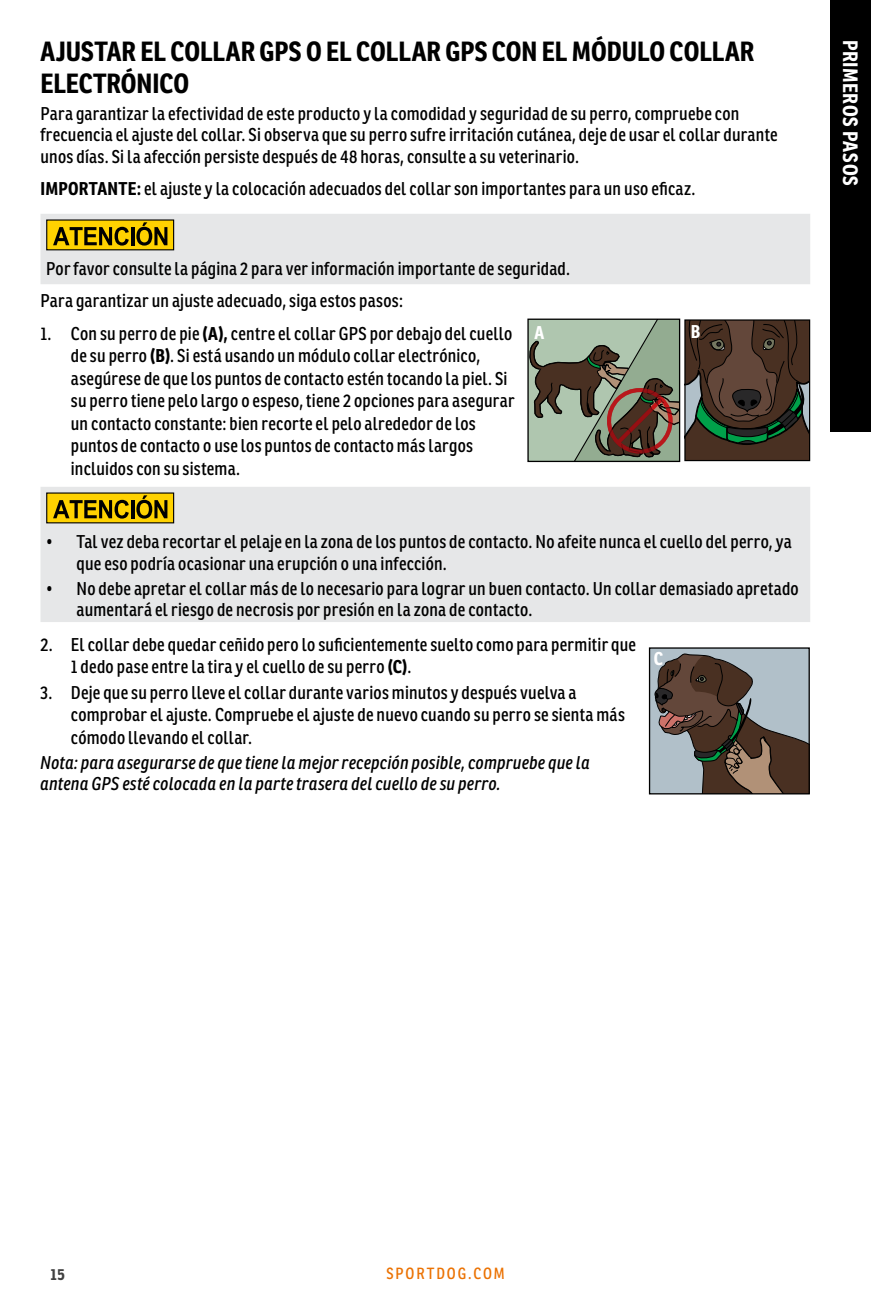
<style>
.page{position:relative;width:871px;height:1296px;background:#fff}
.page>*{position:absolute;margin:0;border:0;box-sizing:border-box;transform-origin:0 0}
.t1{font:700 27px/32.4px "Ronnia Cond";letter-spacing:-.005em;color:#000}
.t2{font:700 20.25px "Ronnia Cond";letter-spacing:.025em;color:#fff}
.t3{font:18px/22.5px "Ronnia Cond";letter-spacing:.015em;color:#000}
.t4{font:italic 18px/21.6px "Ronnia Cond";letter-spacing:.015em;color:#000}
.t5{font:700 18px "Ronnia Cond";color:#fff}
.t6{font:15.75px "Ronnia Cond";letter-spacing:.12em;color:#eb7203}
.t7{font:700 15.75px "Ronnia Cond";color:#404040}
.s1{font-weight:700}
</style>
<div class="page">
<div style="left:830px;top:0;width:41px;height:432px;background:#000"></div>
<div style="left:40px;top:214px;width:770px;height:70px;background:#e6e7e8"></div>
<div style="left:47px;top:220px;width:127px;height:30px;background:#ffd200"></div>
<svg style="left:53px;top:227px;width:76px;height:19px"></svg>
<hr style="left:131px;top:227px;width:3px;height:18px;background:#000">
<svg style="left:136px;top:222px;width:31px;height:24px"></svg>
<div style="left:40px;top:487px;width:770px;height:135px;background:#e6e7e8"></div>
<div style="left:47px;top:493px;width:127px;height:30px;background:#ffd200"></div>
<svg style="left:53px;top:500px;width:76px;height:19px"></svg>
<hr style="left:131px;top:500px;width:3px;height:18px;background:#000">
<svg style="left:136px;top:495px;width:31px;height:24px"></svg>
<svg style="left:529px;top:321px;width:149px;height:139px;background:#848774"></svg>
<div style="left:527px;top:319px;width:153px;height:143px;border:1px solid #000"></div>
<svg style="left:686px;top:321px;width:122px;height:138px;background:#453a2c"></svg>
<div style="left:684px;top:319px;width:126px;height:142px;border:1px solid #000"></div>
<div style="left:649px;top:648px;width:160px;height:146px;background:#b1c0c9"></div>
<svg style="left:654px;top:653px;width:154px;height:139px"></svg>
<div style="left:649px;top:647px;width:161px;height:147px;border:1px solid #000"></div>
<h1 class="t1" style="left:40px;top:35px;width:715px">AJUSTAR EL COLLAR GPS O EL COLLAR GPS CON EL MÓDULO COLLAR<br>ELECTRÓNICO</h1>
<p class="t3" style="left:40px;top:102px;width:739px;line-height:21.6px">Para garantizar la efectividad de este producto y la comodidad y seguridad de su perro, compruebe con frecuencia el ajuste del collar. Si observa que su perro sufre irritación cutánea, deje de usar el collar durante unos días. Si la afección persiste después de 48 horas, consulte a su veterinario.</p>
<p class="t3" style="left:40px;top:177px;width:656px"><span class="s1">IMPORTANTE:</span> el ajuste y la colocación adecuados del collar son importantes para un uso eficaz.</p>
<p class="t3" style="left:40px;top:253px;width:531px;line-height:31.7px;text-indent:6px">Por favor consulte la página 2 para ver información importante de seguridad.<br>Para garantizar un ajuste adecuado, siga estos pasos:</p>
<p class="t3" style="left:71px;top:322px;width:445px;text-indent:-30px">1. Con su perro de pie <span class="s1">(A),</span> centre el collar GPS por debajo del cuello de su perro <span class="s1">(B)</span>. Si está usando un módulo collar electrónico, asegúrese de que los puntos de contacto estén tocando la piel. Si su perro tiene pelo largo o espeso, tiene 2 opciones para asegurar un contacto constante: bien recorte el pelo alrededor de los puntos de contacto o use los puntos de contacto más largos incluidos con su sistema.</p>
<p class="t5" style="left:534px;top:321px;width:11px">A</p>
<p class="t5" style="left:691px;top:320px;width:11px">B</p>
<p class="t3" style="left:77px;top:531px;width:716px;line-height:21.6px;text-indent:-30px">• Tal vez deba recortar el pelaje en la zona de los puntos de contacto. No afeite nunca el cuello del perro, ya que eso podría ocasionar una erupción o una infección.</p>
<p class="t3" style="left:77px;top:577px;width:724px;line-height:21.6px;text-indent:-30px">• No debe apretar el collar más de lo necesario para lograr un buen contacto. Un collar demasiado apretado aumentará el riesgo de necrosis por presión en la zona de contacto.</p>
<p class="t3" style="left:71px;top:633px;width:567px;text-indent:-30px">2. El collar debe quedar ceñido pero lo suficientemente suelto como para permitir que<br>1 dedo pase entre la tira y el cuello de su perro <span class="s1">(C)</span>.</p>
<p class="t3" style="left:71px;top:681px;width:555px;text-indent:-30px">3. Deje que su perro lleve el collar durante varios minutos y después vuelva a comprobar el ajuste. Compruebe el ajuste de nuevo cuando su perro se sienta más cómodo llevando el collar.</p>
<p class="t4" style="left:40px;top:751px;width:551px">Nota: para asegurarse de que tiene la mejor recepción posible, compruebe que la antena GPS esté colocada en la parte trasera del cuello de su perro.</p>
<p class="t5" style="left:654px;top:647px;width:11px">C</p>
<p class="t2" style="left:863px;top:40px;width:148px;rotate:90deg">PRIMEROS PASOS</p>
<p class="t7" style="left:51px;top:1264px;width:16px">15</p>
<p class="t6" style="left:386px;top:1264px;width:120px">SPORTDOG.COM</p>
</div>
